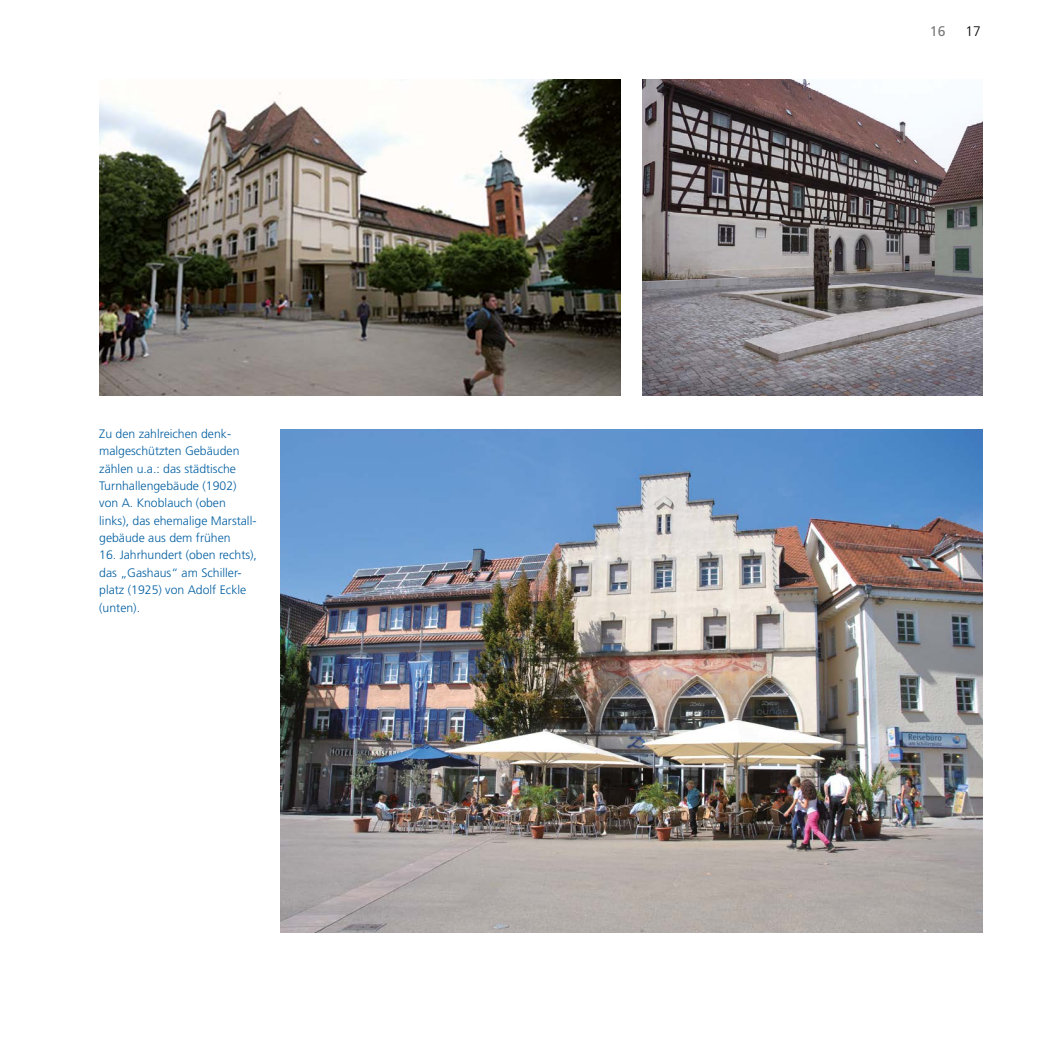
<style>
.page{position:relative;width:1042px;height:1042px;background:#fff}
.page>*{position:absolute;margin:0;border:0;box-sizing:border-box;transform-origin:0 0}
.t1{font:14px "Frutiger";color:#7c7b7b}
.t2{font:300 13.83px "Frutiger";color:#000}
.t3{font:300 12.25px/17.3px "Frutiger";color:#005ea1}
</style>
<div class="page">
<img style="left:99px;top:79px;width:521px;height:317px">
<img style="left:642px;top:79px;width:340px;height:317px">
<img style="left:280px;top:429px;width:702px;height:504px">
<p class="t3" style="left:99px;top:425px;width:159px">Zu den zahlreichen denk&shy;malgeschützten Gebäuden zählen u.a.: das städtische<br>Turnhallengebäude (1902) von A. Knoblauch (oben links), das ehemalige Marstall&shy;gebäude aus dem frühen</p>
<p class="t3" style="left:99px;top:546px;width:159px">16. Jahrhundert (oben rechts), das „Gashaus“ am Schiller&shy;platz (1925) von Adolf Eckle (unten).</p>
<p class="t1" style="left:930px;top:23px;width:17px">16</p>
<p class="t2" style="left:965px;top:23px;width:17px">17</p>
</div>
